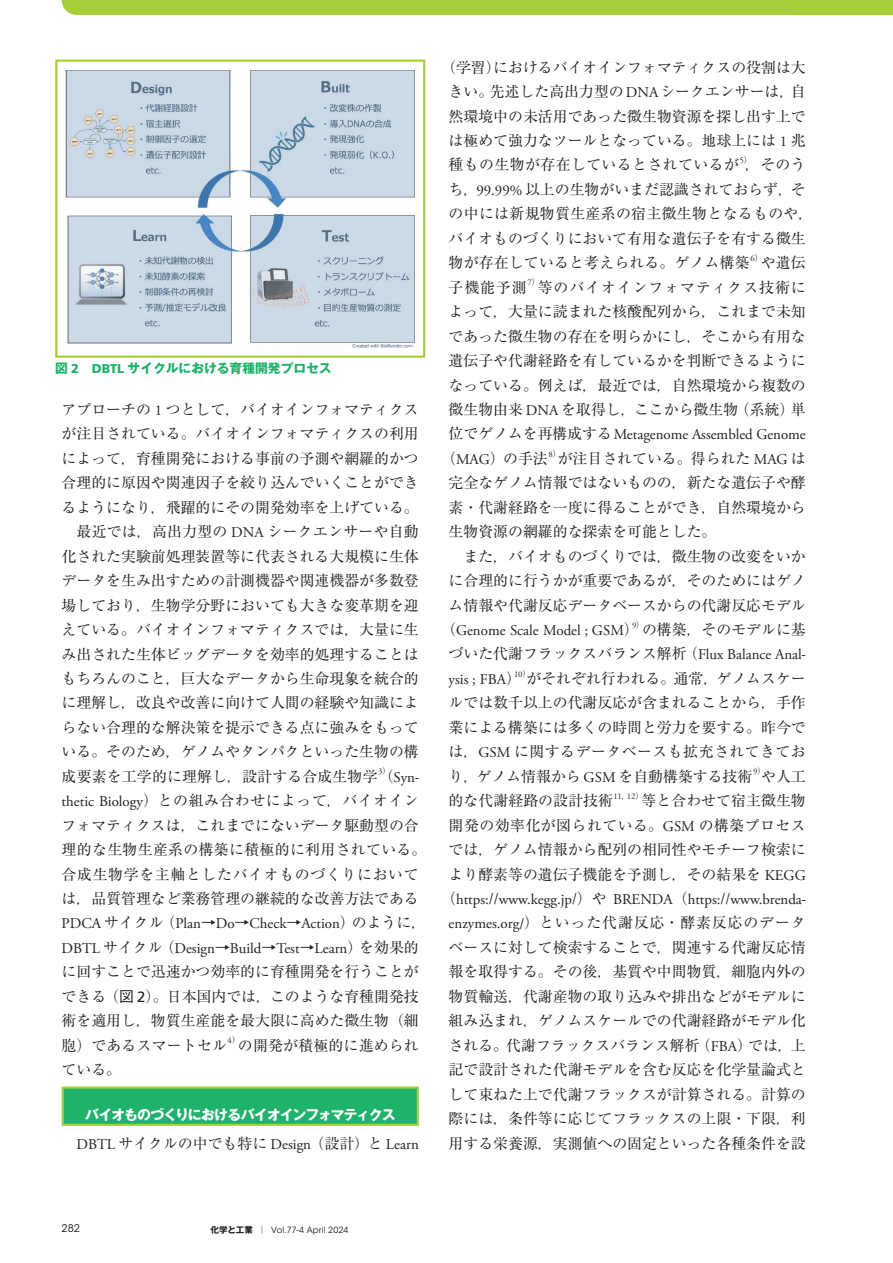
<style>
.page{position:relative;width:893px;height:1263px;background:#fff}
.page>*{position:absolute;margin:0;border:0;box-sizing:border-box;transform-origin:0 0}
.t1{font:14.85px/24.5px "Ryumin Pr 6";color:#231f20;text-align:justify}
.t2{font:14.85px/24.5px "Adobe Garamond Pro";color:#231f20}
.t3{font:14.85px/24.5px "Ryumin Pr 6";letter-spacing:.025em;color:#231f20}
.t4{font:700 13.8px "Gothic MB101 Pr 6";letter-spacing:-.06em;color:#fff}
.t5{font:700 12.75px "Gothic MB101 Pr 6";color:#1eb26a}
.t6{font:10.65px "ITC Avant Garde Std";color:#231f20}
.t7{font:8.7px "Adobe Garamond Pro";color:#231f20}
.t8{font:8.55px "ITC Avant Garde Std";letter-spacing:.025em;color:#231f20}
.s1{font-family:"Frutiger LT Std";font-weight:900}
.s2{font-family:"Adobe Garamond Pro"}
.s3{font-family:"Ryumin Pr 6"}
.s4{font-family:"Gothic BBB Pr 6";font-weight:500}
.s5{font-family:"Frutiger LT Std"}
.s6{font-family:"Gothic MB101 Pr 6";font-weight:700}
.s7{font-size:16.05px}
.s8{font-family:"Adobe Garamond Pro";font-size:16.05px}
</style>
<div class="page">
<svg style="left:62px;top:0;width:729px;height:15px;background:#a7ce3b"></svg>
<div style="left:791px;top:0;width:102px;height:15px;background:#a6ce39"></div>
<div style="left:63px;top:1087px;width:355px;height:38px;background:#1eb26a"></div>
<hr style="left:62px;top:1086px;width:357px;height:3px;background:#a6ce39">
<hr style="left:62px;top:1089px;width:2px;height:35px;background:#a6ce39">
<hr style="left:417px;top:1089px;width:2px;height:35px;background:#a6ce39">
<hr style="left:62px;top:1124px;width:357px;height:2px;background:#a6ce39">
<img style="left:66px;top:70px;width:349px;height:277px">
<div style="left:55px;top:60px;width:370px;height:298px;border:2px solid #a6ce39"></div>
<p class="t5" style="left:55px;top:358px;width:278px">図 <span class="s1">2 DBTL</span> サイクルにおける育種開発プロセス</p>
<p class="t1" style="left:62px;top:396px;width:359px">アプローチの <span class="s2">1</span> つとして，バイオインフォマティクスが注目されている。バイオインフォマティクスの利用によって，育種開発における事前の予測や網羅的かつ合理的に原因や関連因子を絞り込んでいくことができるようになり，飛躍的にその開発効率を上げている。　最近では，高出力型の <span class="s2">DNA</span> シークエンサーや自動化された実験前処理装置等に代表される大規模に生体データを生み出すための計測機器や関連機器が多数登場しており，生物学分野においても大きな変革期を迎えている。バイオインフォマティクスでは，大量に生み出された生体ビッグデータを効率的処理することはもちろんのこと，巨大なデータから生命現象を統合的に理解し，改良や改善に向けて人間の経験や知識によらない合理的な解決策を提示できる点に強みをもっている。そのため，ゲノムやタンパクといった生物の構成要素を工学的に理解し，設計する合成生物学（<span class="s2">Syn</span>-</p>
<p class="t7" style="left:378px;top:766px;width:14px">3<span class="s3">）</span></p>
<p class="t3" style="left:62px;top:788px;width:366px"><span class="s2">thetic Biology</span>）との組み合わせによって，バイオインフォマティクスは，これまでにないデータ駆動型の合理的な生物生産系の構築に積極的に利用されている。合成生物学を主軸としたバイオものづくりにおいては，品質管理など業務管理の継続的な改善方法である</p>
<p class="t2" style="left:62px;top:912px;width:366px">PDCA <span class="s3">サイクル（</span>Plan<span class="s3">→</span>Do<span class="s3">→</span>Check<span class="s3">→</span>Action<span class="s3">）のように，<br></span>DBTL <span class="s3">サイクル（</span>Design<span class="s3">→</span>Build<span class="s3">→</span>Test<span class="s3">→</span>Learn<span class="s3">）を効果的</span></p>
<p class="t1" style="left:62px;top:959px;width:359px">に回すことで迅速かつ効率的に育種開発を行うことができる（<span class="s4">図</span> <span class="s5">2</span>）。日本国内では，このような育種開発技術を適用し，物質生産能を最大限に高めた微生物（細胞）であるスマートセル</p>
<p class="t7" style="left:228px;top:1035px;width:14px">4<span class="s3">）</span></p>
<p class="t1" style="left:238px;top:1032px;width:182px">の開発が積極的に進められ</p>
<p class="t1" style="left:62px;top:1056px;width:61px">ている。</p>
<p class="t4" style="left:85px;top:1103px;width:312px">バイオものづくりにおけるバイオインフォマティクス</p>
<p class="t2" style="left:77px;top:1132px;width:344px">DBTL <span class="s3">サイクルの中でも特に</span> Design<span class="s3">（設計）と</span> Learn</p>
<p class="t6" style="left:62px;top:1222px;width:20px">282</p>
<p class="t8" style="left:210px;top:1224px;width:139px"><span class="s6">化学と工業</span> <span class="s3">│</span> Vol.77-4 April 2024</p>
<p class="t1" style="left:441px;top:54px;width:366px;text-align:center">（学習）におけるバイオインフォマティクスの役割は大きい。先述した高出力型の<span class="s2">DNA</span>シークエンサーは，自然環境中の未活用であった微生物資源を探し出す上では極めて強力なツールとなっている。地球上には <span class="s2">1</span> 兆種もの生物が存在しているとされているが，そのう</p>
<p class="t7" style="left:739px;top:155px;width:14px">5<span class="s3">）</span></p>
<p class="t1" style="left:449px;top:176px;width:366px;text-align:left">ち，<span class="s2">99.99%</span> 以上の生物がいまだ認識されておらず，その中には新規物質生産系の宿主微生物となるものや，バイオものづくりにおいて有用な遺伝子を有する微生物が存在していると考えられる。ゲノム構築</p>
<p class="t7" style="left:750px;top:253px;width:14px">6<span class="s3">）</span></p>
<p class="t1" style="left:761px;top:250px;width:47px">や遺伝</p>
<p class="t1" style="left:449px;top:274px;width:80px">子機能予測</p>
<p class="t7" style="left:527px;top:277px;width:14px">7<span class="s3">）</span></p>
<p class="t1" style="left:449px;top:274px;width:359px;text-indent:89px">等のバイオインフォマティクス技術によって，大量に読まれた核酸配列から，これまで未知であった微生物の存在を明らかにし，そこから有用な遺伝子や代謝経路を有しているかを判断できるようになっている。例えば，最近では，自然環境から複数の微生物由来 <span class="s2">DNA</span> を取得し，ここから微生物（系統）単</p>
<p class="t2" style="left:449px;top:423px;width:359px"><span class="s3">位でゲノムを再構成する</span>Metagenome Assembled Genome</p>
<p class="t1" style="left:441px;top:445px;width:108px">（<span class="s2">MAG</span>）の手法</p>
<p class="t7" style="left:548px;top:449px;width:14px">8<span class="s3">）</span></p>
<p class="t1" style="left:449px;top:445px;width:359px;text-align:left;text-indent:109px">が注目されている。得られた <span class="s2">MAG</span> は完全なゲノム情報ではないものの，新たな遺伝子や酵素・代謝経路を一度に得ることができ，自然環境から生物資源の網羅的な探索を可能とした。<br>　また，バイオものづくりでは，微生物の改変をいかに合理的に行うかが重要であるが，そのためにはゲノム情報や代謝反応データベースからの代謝反応モデル</p>
<p class="t2" style="left:441px;top:619px;width:366px"><span class="s3">（</span>Genome Scale Model ; GSM<span class="s3">）の構築，そのモデルに基</span></p>
<p class="t7" style="left:632px;top:620px;width:14px">9<span class="s3">）</span></p>
<p class="t1" style="left:449px;top:641px;width:359px">づいた代謝フラックスバランス解析（<span class="s2">Flux Balance Anal&shy;ysis ; FBA</span>）がそれぞれ行われる。通常，ゲノムスケー</p>
<p class="t7" style="left:514px;top:669px;width:18px">10<span class="s3">）</span></p>
<p class="t1" style="left:449px;top:690px;width:359px">ルでは数千以上の代謝反応が含まれることから，手作業による構築には多くの時間と労力を要する。昨今では，<span class="s2">GSM</span> に関するデータベースも拡充されてきており，ゲノム情報から <span class="s2">GSM</span> を自動構築する技術</p>
<p class="t7" style="left:753px;top:766px;width:14px">9<span class="s3">）</span></p>
<p class="t1" style="left:761px;top:763px;width:46px">や人工</p>
<p class="t1" style="left:449px;top:788px;width:166px">的な代謝経路の設計技術</p>
<p class="t7" style="left:613px;top:791px;width:32px">11, 12<span class="s3">）</span></p>
<p class="t1" style="left:449px;top:788px;width:359px;text-indent:193px">等と合わせて宿主微生物開発の効率化が図られている。<span class="s2">GSM</span> の構築プロセスでは，ゲノム情報から配列の相同性やモチーフ検索により酵素等の遺伝子機能を予測し，その結果を <span class="s2">KEGG</span></p>
<p class="t2" style="left:441px;top:887px;width:366px"><span class="s3">（</span>https:<span class="s7">//</span>www.kegg.jp<span class="s7">/</span><span class="s3">）や</span> BRENDA<span class="s3">（</span>https:<span class="s7">//</span>www.brenda<span class="s3">-</span></p>
<p class="t1" style="left:449px;top:910px;width:359px"><span class="s2">enzymes.org</span><span class="s8">/</span>）といった代謝反応・酵素反応のデータベースに対して検索することで，関連する代謝反応情報を取得する。その後，基質や中間物質，細胞内外の物質輸送，代謝産物の取り込みや排出などがモデルに組み込まれ，ゲノムスケールでの代謝経路がモデル化される。代謝フラックスバランス解析（<span class="s2">FBA</span>）では，上記で設計された代謝モデルを含む反応を化学量論式として束ねた上で代謝フラックスが計算される。計算の際には，条件等に応じてフラックスの上限・下限，利用する栄養源，実測値への固定といった各種条件を設</p>
</div>
